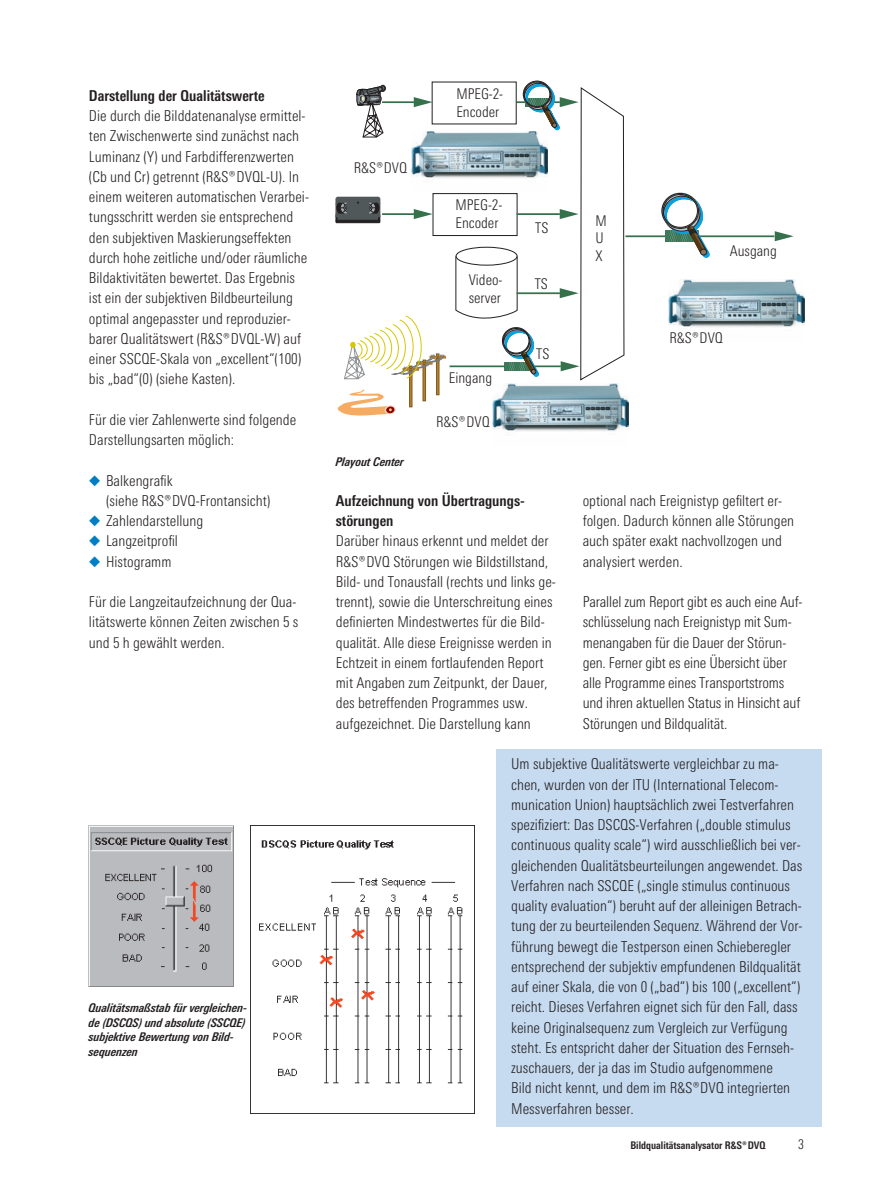
<style>
.page{position:relative;width:893px;height:1190px;background:#fff}
.page>*{position:absolute;margin:0;border:0;box-sizing:border-box;transform-origin:0 0}
.t1{font:300 15px/20.2px "RS Univers Cond";color:#231f20}
.t2{font:700 15px/20.2px "RS Univers Cond";color:#231f20}
.t3{font:300 14.85px/17.7px "RS Univers Cond";color:#231f20}
.t4{font:300 14.7px/17.7px "RS Univers Cond";color:#231f20}
.t5{font:300 13.5px "RS Univers Cond";color:#231f20}
.t6{font:italic 700 12px/14.4px "RS Univers Cond";color:#231f20}
.t7{font:700 10.5px "RS Univers Cond";color:#231f20}
.s1{color:#007ec5}
</style>
<div class="page">
<div style="left:496px;top:749px;width:325px;height:377px;background:#c6daf0"></div>
<hr style="left:625px;top:235px;width:149px;height:2px;background:#35724c">
<svg style="left:774px;top:231px;width:19px;height:10px"></svg>
<div style="left:436px;top:354px;width:3px;height:41px;border:1px solid #825e23"></div>
<div style="left:422px;top:360px;width:3px;height:41px;border:1px solid #825e23"></div>
<div style="left:409px;top:366px;width:3px;height:41px;border:1px solid #825e23"></div>
<div style="left:702px;top:251px;width:7px;height:6px;background:#09a1de;border-radius:50%"></div>
<div style="left:702px;top:251px;width:7px;height:7px;border:1px solid #09a1de;border-radius:50%"></div>
<div style="left:661px;top:193px;width:37px;height:36px;border:1px solid #231f20;border-radius:50%"></div>
<svg style="left:662px;top:194px;width:46px;height:62px"></svg>
<img style="left:668px;top:280px;width:135px;height:51px">
<img style="left:493px;top:384px;width:135px;height:51px">
<svg style="left:337px;top:389px;width:58px;height:27px"></svg>
<svg style="left:336px;top:81px;width:288px;height:300px"></svg>
<img style="left:89px;top:825px;width:144px;height:161px">
<img style="left:250px;top:825px;width:224px;height:288px">
<p class="t2" style="left:89px;top:85px;width:177px">Darstellung der Qualitätswerte</p>
<p class="t1" style="left:89px;top:106px;width:221px">Die durch die Bilddatenanalyse ermittel&shy;ten Zwischenwerte sind zunächst nach Luminanz (Y) und Farbdifferenzwerten (Cb und Cr) getrennt (¸DVQL-U). In einem weiteren automatischen Verarbei&shy;tungsschritt werden sie entsprechend den subjektiven Maskierungseffekten durch hohe zeitliche und/oder räumliche Bildaktivitäten bewertet. Das Ergebnis ist ein der subjektiven Bildbeurteilung optimal angepasster und reproduzier&shy;barer Qualitätswert (¸DVQL-W) auf einer SSCQE-Skala von „excellent“(100) bis „bad“(0) (siehe Kasten).</p>
<p class="t1" style="left:89px;top:409px;width:209px">Für die vier Zahlenwerte sind folgende<br>Darstellungsarten möglich:</p>
<p class="t1" style="left:106px;top:470px;width:166px;text-indent:-17px"><span class="s1">◆</span> Balkengrafik<br>(siehe ¸DVQ-Frontansicht)</p>
<p class="t1" style="left:89px;top:511px;width:116px"><span class="s1">◆</span> Zahlendarstellung</p>
<p class="t1" style="left:89px;top:531px;width:90px"><span class="s1">◆</span> Langzeitprofil</p>
<p class="t1" style="left:89px;top:551px;width:84px"><span class="s1">◆</span> Histogramm</p>
<p class="t1" style="left:89px;top:592px;width:211px">Für die Langzeitaufzeichnung der Qua&shy;litätswerte können Zeiten zwischen 5 s und 5 h gewählt werden.</p>
<p class="t6" style="left:89px;top:1001px;width:160px">Qualitätsmaßstab für vergleichen&shy;de (DSCQS) und absolute (SSCQE) subjektive Bewertung von Bild&shy;sequenzen</p>
<p class="t3" style="left:353px;top:159px;width:55px">¸DVQ</p>
<p class="t6" style="left:336px;top:455px;width:70px">Playout Center</p>
<p class="t3" style="left:456px;top:85px;width:48px">MPEG-2-<br>Encoder</p>
<p class="t3" style="left:455px;top:196px;width:48px">MPEG-2-<br>Encoder</p>
<p class="t3" style="left:468px;top:271px;width:35px">Video&shy;server</p>
<p class="t3" style="left:448px;top:369px;width:45px">Eingang</p>
<p class="t3" style="left:436px;top:412px;width:55px">¸DVQ</p>
<p class="t4" style="left:535px;top:219px;width:15px">TS</p>
<p class="t4" style="left:534px;top:275px;width:15px">TS</p>
<p class="t4" style="left:536px;top:345px;width:15px">TS</p>
<p class="t4" style="left:595px;top:212px;width:13px">M<br>U<br>X</p>
<p class="t3" style="left:729px;top:242px;width:49px">Ausgang</p>
<p class="t3" style="left:669px;top:329px;width:55px">¸DVQ</p>
<p class="t2" style="left:336px;top:490px;width:190px">Aufzeichnung von Übertragungs&shy;störungen</p>
<p class="t1" style="left:336px;top:531px;width:221px">Darüber hinaus erkennt und meldet der ¸DVQ Störungen wie Bildstillstand, Bild- und Tonausfall (rechts und links ge&shy;trennt), sowie die Unterschreitung eines definierten Mindestwertes für die Bild&shy;qualität. Alle diese Ereignisse werden in Echtzeit in einem fortlaufenden Report mit Angaben zum Zeitpunkt, der Dauer, des betreffenden Programmes usw. aufgezeichnet. Die Darstellung kann</p>
<p class="t1" style="left:582px;top:490px;width:213px">optional nach Ereignistyp gefiltert er&shy;folgen. Dadurch können alle Störungen auch später exakt nachvollzogen und analysiert werden.</p>
<p class="t1" style="left:582px;top:592px;width:221px">Parallel zum Report gibt es auch eine Auf&shy;schlüsselung nach Ereignistyp mit Sum&shy;menangaben für die Dauer der Störun&shy;gen. Ferner gibt es eine Übersicht über alle Programme eines Transportstroms und ihren aktuellen Status in Hinsicht auf Störungen und Bildqualität.</p>
<p class="t1" style="left:511px;top:754px;width:293px">Um subjektive Qualitätswerte vergleichbar zu ma&shy;chen, wurden von der ITU (International Telecom&shy;munication Union) hauptsächlich zwei Testverfahren spezifiziert: Das DSCQS-Verfahren („double stimulus continuous quality scale“) wird ausschließlich bei ver&shy;gleichenden Qualitätsbeurteilungen angewendet. Das Verfahren nach SSCQE („single stimulus continuous quality evaluation“) beruht auf der alleinigen Betrach&shy;tung der zu beurteilenden Sequenz. Während der Vor&shy;führung bewegt die Testperson einen Schieberegler entsprechend der subjektiv empfundenen Bildqualität auf einer Skala, die von 0 („bad“) bis 100 („excellent“) reicht. Dieses Verfahren eignet sich für den Fall, dass keine Originalsequenz zum Vergleich zur Verfügung steht. Es entspricht daher der Situation des Fernseh&shy;zuschauers, der ja das im Studio aufgenommene<br>Bild nicht kennt, und dem im ¸DVQ integrierten Messverfahren besser.</p>
<p class="t7" style="left:630px;top:1139px;width:137px">Bildqualitätsanalysator ¸DVQ</p>
<p class="t5" style="left:797px;top:1136px;width:7px">3</p>
</div>
